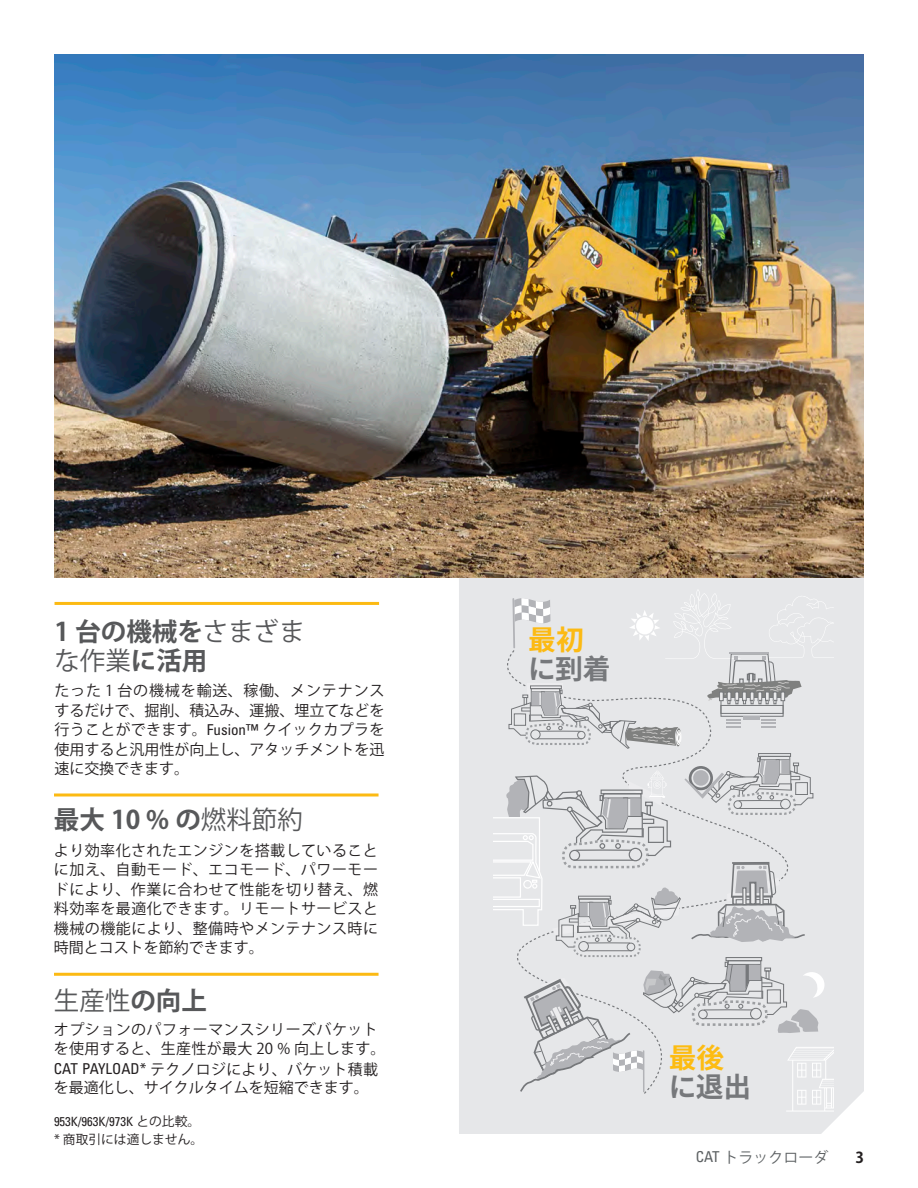
<style>
.page{position:relative;width:918px;height:1188px;background:#fff}
.page>*{position:absolute;margin:0;border:0;box-sizing:border-box;transform-origin:0 0}
.t1{font:700 27.75px/29.4px "Noto Sans CJ Kjp";color:#76787b}
.t2{font:700 25.5px/28.5px "Koz Go Pro";color:#57585a}
.t3{font:25.5px "Koz Go Pro";color:#57585a}
.Body_copy{font:15px/19.5px "Koz Go Pro";letter-spacing:.02em;color:#231f20;text-align:justify}
.Body_copy-2{font:15px "Koz Go Pro";color:#231f20}
.t4{font:15px "Koz Go Pro";color:#5d6163}
.t5{font:700 15px "Koz Go Pro";color:#231f20}
.Body_copy-3{font:condensed 12.75px "Univers LT Std";color:#231f20}
.Body_copy-4{font:12.75px "Koz Go Pro";color:#231f20}
.s1{font-weight:400}
.s2{font-family:"Univers LT Std";font-stretch:condensed}
.s3{font-weight:700}
.s4{font-family:"Koz Go Pro";font-stretch:normal}
.s5{color:#fcba13}
.s6{color:#fdbc12}
</style>
<div class="page">
<div style="left:459px;top:578px;width:405px;height:556px;background:#e6e7e9"></div>
<img style="left:54px;top:54px;width:810px;height:524px">
<hr style="left:54px;top:794px;width:325px;height:2px;background:#fcba13">
<hr style="left:54px;top:973px;width:325px;height:3px;background:#fcba13">
<hr style="left:55px;top:602px;width:324px;height:3px;background:#fcba13">
<div style="left:493px;top:648px;width:341px;height:107px;background:#e6e7e9"></div>
<div style="left:758px;top:753px;width:33px;height:4px;border:1px solid #76787b"></div>
<svg style="left:508px;top:589px;width:326px;height:160px;background:#dddee0"></svg>
<svg style="left:493px;top:755px;width:341px;height:357px;background:#dbdcde"></svg>
<p class="t2" style="left:54px;top:619px;width:252px">1 台の機械を<span class="s1">さまざまな作業</span>に活用</p>
<p class="Body_copy" style="left:54px;top:682px;width:332px">たった 1 台の機械を輸送、稼働、メンテナンスするだけで、掘削、積込み、運搬、埋立てなどを行うことができます。<span class="s2">Fusion™</span> クイックカプラを使用すると汎用性が向上し、アタッチメントを迅速に交換できます。</p>
<p class="t2" style="left:54px;top:807px;width:250px">最大 10 % の<span class="s1">燃料節約</span></p>
<p class="Body_copy" style="left:54px;top:841px;width:326px">より効率化されたエンジンを搭載していることに加え、自動モード、エコモード、パワーモードにより、作業に合わせて性能を切り替え、燃料効率を最適化できます。リモートサービスと機械の機能により、整備時やメンテナンス時に時間とコストを節約できます。</p>
<p class="t3" style="left:54px;top:984px;width:154px">生産性<span class="s3">の向上</span></p>
<p class="Body_copy" style="left:54px;top:1020px;width:333px;text-align:left">オプションのパフォーマンスシリーズバケットを使用すると、生産性が最大 20 % 向上します。<br><span class="s2">CAT PAYLOAD*</span> テクノロジにより、バケット積載</p>
<p class="Body_copy-2" style="left:54px;top:1078px;width:317px">を最適化し、サイクルタイムを短縮できます。</p>
<p class="Body_copy-3" style="left:54px;top:1113px;width:148px">953K/963K/973K <span class="s4">との比較。</span></p>
<p class="Body_copy-4" style="left:54px;top:1131px;width:151px">* 商取引には適しません。</p>
<p class="t1" style="left:528px;top:625px;width:84px"><span class="s5">最初</span>に到着</p>
<p class="t1" style="left:669px;top:1043px;width:84px"><span class="s6">最後</span>に退出</p>
<p class="t4" style="left:696px;top:1148px;width:134px"><span class="s2">CAT</span> トラックローダ</p>
<p class="t5" style="left:855px;top:1148px;width:10px">3</p>
</div>
